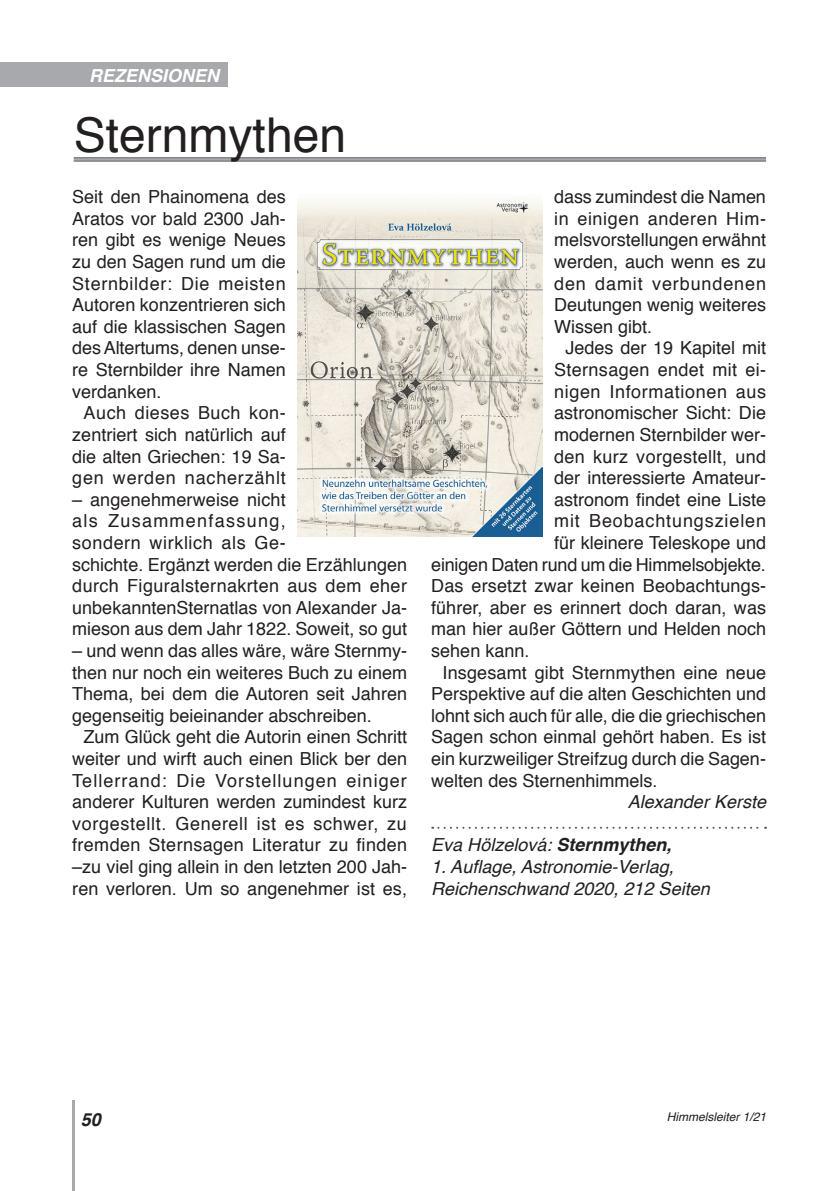
<style>
.page{position:relative;width:840px;height:1191px;background:#fff}
.page>*{position:absolute;margin:0;border:0;box-sizing:border-box;transform-origin:0 0}
.t1{font:48px "Helvetica";color:#231f20}
.t2{font:18px/21.6px "Helvetica";color:#231f20;text-align:justify}
.t3{font:italic 18px/21.6px "Helvetica";color:#231f20}
.t4{font:18px "Helvetica";letter-spacing:.02em;color:#231f20}
.t5{font:18px "Helvetica";letter-spacing:.035em;color:#231f20}
.t6{font:18px "Helvetica";letter-spacing:.05em;color:#231f20}
.t7{font:italic 700 18px "Helvetica";color:#fff}
.t8{font:italic 700 18px "Helvetica";color:#231f20}
.t9{font:italic 12px "Helvetica";color:#231f20}
.s1{font-weight:700}
</style>
<div class="page">
<hr style="left:72px;top:1100px;width:3px;height:91px;background:#a8a9ad">
<svg style="left:74px;top:158px;width:691px;height:3px;background:#9a9b9f"></svg>
<hr style="left:74px;top:157px;width:691px;height:1px;background:#6c6d70">
<hr style="left:74px;top:161px;width:691px;height:1px;background:#6c6d70">
<svg style="left:432px;top:826px;width:333px;height:2px"></svg>
<img style="left:297px;top:198px;width:245px;height:338px">
<div style="left:0;top:62px;width:227px;height:25px;background:#a8a9ad"></div>
<p class="t7" style="left:89px;top:60px;width:132px">REZENSIONEN</p>
<h1 class="t1" style="left:74px;top:98px;width:274px">Sternmythen</h1>
<p class="t2" style="left:72px;top:187px;width:215px">Seit den Phainomena des Aratos vor bald 2300 Jah&shy;ren gibt es wenige Neues zu den Sagen rund um die Sternbilder: Die meisten Autoren konzentrieren sich auf die klassischen Sagen des Altertums, denen unse&shy;re Sternbilder ihre Namen verdanken.</p>
<p class="t2" style="left:72px;top:403px;width:215px;text-indent:11px">Auch dieses Buch kon&shy;zentriert sich natürlich auf die alten Griechen: 19 Sa&shy;gen werden nacherzählt</p>
<p class="t2" style="left:72px;top:489px;width:336px;text-align:left">– angenehmerweise nicht<br>als Zusammenfassung,<br>sondern wirklich als Ge-<br>schichte. Ergänzt werden die Erzählungen durch Figuralsternakrten aus dem eher unbekanntenSternatlas von Alexander Ja&shy;mieson aus dem Jahr 1822. Soweit, so gut</p>
<p class="t2" style="left:72px;top:640px;width:336px">– und wenn das alles wäre, wäre Sternmy&shy;then nur noch ein weiteres Buch zu einem Thema, bei dem die Autoren seit Jahren gegenseitig beieinander abschreiben.</p>
<p class="t2" style="left:72px;top:727px;width:336px;text-indent:11px">Zum Glück geht die Autorin einen Schritt weiter und wirft auch einen Blick ber den Tellerrand: Die Vorstellungen einiger anderer Kulturen werden zumindest kurz vorgestellt. Generell ist es schwer, zu fremden Sternsagen Literatur zu finden –zu viel ging allein in den letzten 200 Jah&shy;ren verloren. Um so angenehmer ist es,</p>
<p class="t2" style="left:554px;top:187px;width:213px">dass zumindest die Namen in einigen anderen Him&shy;melsvorstellungen erwähnt werden, auch wenn es zu den damit verbundenen Deutungen wenig weiteres Wissen gibt.</p>
<p class="t2" style="left:565px;top:338px;width:202px">Jedes der 19 Kapitel mit</p>
<p class="t4" style="left:554px;top:356px;width:213px">Sternsagen endet mit ei-</p>
<p class="t5" style="left:554px;top:377px;width:213px">nigen Informationen aus</p>
<p class="t2" style="left:554px;top:403px;width:213px">astronomischer Sicht: Die</p>
<p class="t2" style="left:554px;top:424px;width:213px">modernen Sternbilder wer-</p>
<p class="t4" style="left:554px;top:442px;width:213px">den kurz vorgestellt, und</p>
<p class="t2" style="left:554px;top:467px;width:213px">der interessierte Amateur-</p>
<p class="t2" style="left:554px;top:489px;width:213px">astronom findet eine Liste</p>
<p class="t6" style="left:554px;top:507px;width:213px">mit Beobachtungszielen</p>
<p class="t2" style="left:554px;top:532px;width:213px">für kleinere Teleskope und</p>
<p class="t2" style="left:431px;top:554px;width:336px">einigen Daten rund um die Himmelsobjekte.</p>
<p class="t2" style="left:431px;top:575px;width:336px">Das ersetzt zwar keinen Beobachtungs-</p>
<p class="t2" style="left:431px;top:597px;width:336px">führer, aber es erinnert doch daran, was</p>
<p class="t2" style="left:431px;top:619px;width:336px">man hier außer Göttern und Helden noch</p>
<p class="t2" style="left:431px;top:640px;width:100px">sehen kann.</p>
<p class="t2" style="left:442px;top:662px;width:325px">Insgesamt gibt Sternmythen eine neue</p>
<p class="t2" style="left:431px;top:683px;width:336px">Perspektive auf die alten Geschichten und</p>
<p class="t2" style="left:431px;top:705px;width:336px">lohnt sich auch für alle, die die griechischen</p>
<p class="t2" style="left:431px;top:727px;width:336px">Sagen schon einmal gehört haben. Es ist</p>
<p class="t2" style="left:431px;top:748px;width:336px">ein kurzweiliger Streifzug durch die Sagen-</p>
<p class="t2" style="left:431px;top:770px;width:228px">welten des Sternenhimmels.</p>
<p class="t3" style="left:627px;top:791px;width:140px">Alexander Kerste</p>
<p class="t3" style="left:431px;top:834px;width:242px">Eva Hölzelová: <span class="s1">Sternmythen,</span></p>
<p class="t3" style="left:431px;top:856px;width:280px">1. Auflage, Astronomie-Verlag,<br>Reichenschwand 2020, 212 Seiten</p>
<p class="t8" style="left:81px;top:1104px;width:22px">50</p>
<p class="t9" style="left:666px;top:1107px;width:101px">Himmelsleiter 1/21</p>
</div>
